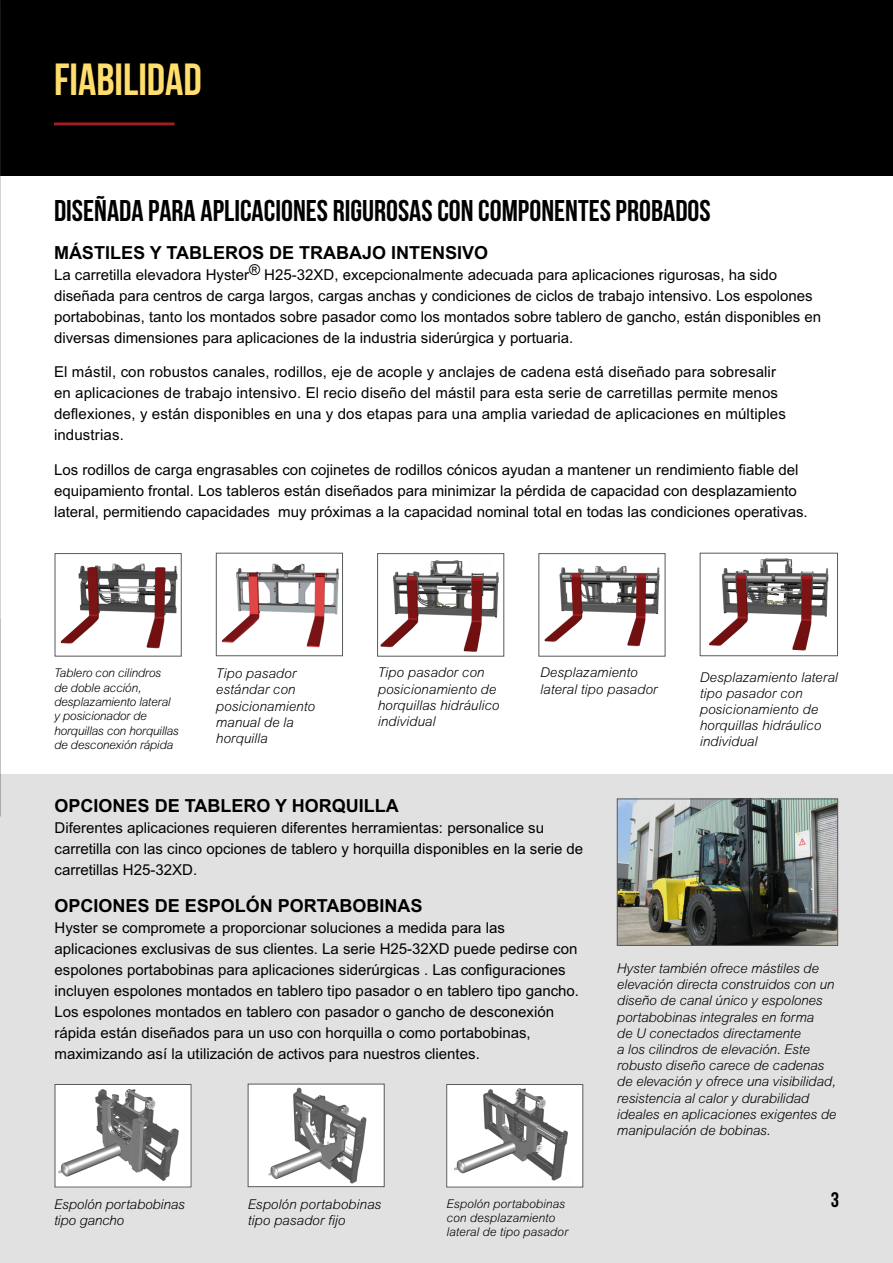
<style>
.page{position:relative;width:893px;height:1263px;background:#fff}
.page>*{position:absolute;margin:0;border:0;box-sizing:border-box;transform-origin:0 0}
.t1{font:700 45px "Bebas Neue";color:#ffde6c}
.t2{font:700 30px "Bebas Neue";color:#000}
.t3{font:700 21px "Bebas Neue";color:#000}
.t4{font:700 18px "Arial MT Std";color:#000}
.t5{font:15px/21px "Arial MT Std";color:#000}
.t6{font:italic 300 13.5px/16.2px "Arial MT Std";letter-spacing:-.01em;color:#000}
.t7{font:italic 300 12px/14.4px "Arial MT Std";letter-spacing:-.02em;color:#000}
.t8{font:italic 300 12px/14.4px "Arial MT Std";color:#000}
</style>
<div class="page">
<div style="left:1px;top:0;width:892px;height:175px;background:#000"></div>
<div style="left:0;top:774px;width:893px;height:489px;background:#e2e1e1"></div>
<hr style="left:54px;top:122px;width:121px;height:3px;background:#9e1d20">
<img style="left:0;top:0;width:1px;height:618px">
<img style="left:380px;top:560px;width:119px;height:92px">
<div style="left:377px;top:553px;width:127px;height:103px;border:1px solid #58595b"></div>
<img style="left:709px;top:558px;width:120px;height:93px">
<div style="left:700px;top:553px;width:138px;height:103px;border:1px solid #58595b"></div>
<img style="left:60px;top:563px;width:118px;height:86px">
<div style="left:55px;top:553px;width:127px;height:103px;border:1px solid #58595b"></div>
<img style="left:222px;top:563px;width:117px;height:85px">
<div style="left:216px;top:553px;width:127px;height:103px;border:1px solid #58595b"></div>
<img style="left:544px;top:566px;width:116px;height:81px">
<div style="left:538px;top:553px;width:127px;height:103px;border:1px solid #58595b"></div>
<img style="left:448px;top:1086px;width:133px;height:99px">
<div style="left:446px;top:1084px;width:137px;height:103px;border:1px solid #58595b"></div>
<img style="left:57px;top:1086px;width:132px;height:99px">
<img style="left:250px;top:1086px;width:133px;height:99px">
<div style="left:248px;top:1084px;width:137px;height:103px;border:1px solid #58595b"></div>
<img style="left:619px;top:801px;width:217px;height:143px">
<div style="left:617px;top:799px;width:221px;height:147px;border:1px solid #58595b"></div>
<h1 class="t1" style="left:54px;top:55px;width:149px">FIABILIDAD</h1>
<h2 class="t2" style="left:54px;top:195px;width:658px">DISEÑADA PARA APLICACIONES RIGUROSAS CON COMPONENTES PROBADOS</h2>
<p class="t4" style="left:54px;top:242px;width:436px">MÁSTILES Y TABLEROS DE TRABAJO INTENSIVO</p>
<p class="t5" style="left:54px;top:264px;width:769px">La carretilla elevadora Hyster® H25-32XD, excepcionalmente adecuada para aplicaciones rigurosas, ha sido diseñada para centros de carga largos, cargas anchas y condiciones de ciclos de trabajo intensivo. Los espolones portabobinas, tanto los montados sobre pasador como los montados sobre tablero de gancho, están disponibles en diversas dimensiones para aplicaciones de la industria siderúrgica y portuaria.</p>
<p class="t5" style="left:54px;top:362px;width:733px">El mástil, con robustos canales, rodillos, eje de acople y anclajes de cadena está diseñado para sobresalir en aplicaciones de trabajo intensivo. El recio diseño del mástil para esta serie de carretillas permite menos deflexiones, y están disponibles en una y dos etapas para una amplia variedad de aplicaciones en múltiples industrias.</p>
<p class="t5" style="left:54px;top:459px;width:755px">Los rodillos de carga engrasables con cojinetes de rodillos cónicos ayudan a mantener un rendimiento fiable del equipamiento frontal. Los tableros están diseñados para minimizar la pérdida de capacidad con desplazamiento lateral, permitiendo capacidades muy próximas a la capacidad nominal total en todas las condiciones operativas.</p>
<p class="t7" style="left:54px;top:666px;width:126px">Tablero con cilindros<br>de doble acción, desplazamiento lateral y posicionador de horquillas con horquillas de desconexión rápida</p>
<p class="t6" style="left:216px;top:665px;width:101px">Tipo pasador estándar con posicionamiento manual de la horquilla</p>
<p class="t6" style="left:540px;top:664px;width:119px">Desplazamiento lateral tipo pasador</p>
<p class="t6" style="left:378px;top:664px;width:123px">Tipo pasador con posicionamiento de horquillas hidráulico individual</p>
<p class="t6" style="left:700px;top:669px;width:140px">Desplazamiento lateral tipo pasador con posicionamiento de horquillas hidráulico individual</p>
<p class="t4" style="left:55px;top:795px;width:346px">OPCIONES DE TABLERO Y HORQUILLA</p>
<p class="t5" style="left:55px;top:817px;width:530px">Diferentes aplicaciones requieren diferentes herramientas: personalice su carretilla con las cinco opciones de tablero y horquilla disponibles en la serie de carretillas H25-32XD.</p>
<p class="t4" style="left:55px;top:895px;width:369px">OPCIONES DE ESPOLÓN PORTABOBINAS</p>
<p class="t5" style="left:55px;top:917px;width:526px">Hyster se compromete a proporcionar soluciones a medida para las aplicaciones exclusivas de sus clientes. La serie H25-32XD puede pedirse con espolones portabobinas para aplicaciones siderúrgicas . Las configuraciones incluyen espolones montados en tablero tipo pasador o en tablero tipo gancho.<br>Los espolones montados en tablero con pasador o gancho de desconexión rápida están diseñados para un uso con horquilla o como portabobinas, maximizando así la utilización de activos para nuestros clientes.</p>
<p class="t6" style="left:54px;top:1196px;width:132px">Espolón portabobinas tipo gancho</p>
<p class="t6" style="left:248px;top:1196px;width:135px">Espolón portabobinas tipo pasador fijo</p>
<p class="t8" style="left:446px;top:1196px;width:123px">Espolón portabobinas con desplazamiento lateral de tipo pasador</p>
<p class="t6" style="left:617px;top:960px;width:221px">Hyster también ofrece mástiles de elevación directa construidos con un diseño de canal único y espolones portabobinas integrales en forma<br>de U conectados directamente<br>a los cilindros de elevación. Este robusto diseño carece de cadenas de elevación y ofrece una visibilidad, resistencia al calor y durabilidad ideales en aplicaciones exigentes de manipulación de bobinas.</p>
<h3 class="t3" style="left:831px;top:1188px;width:10px">3</h3>
</div>
